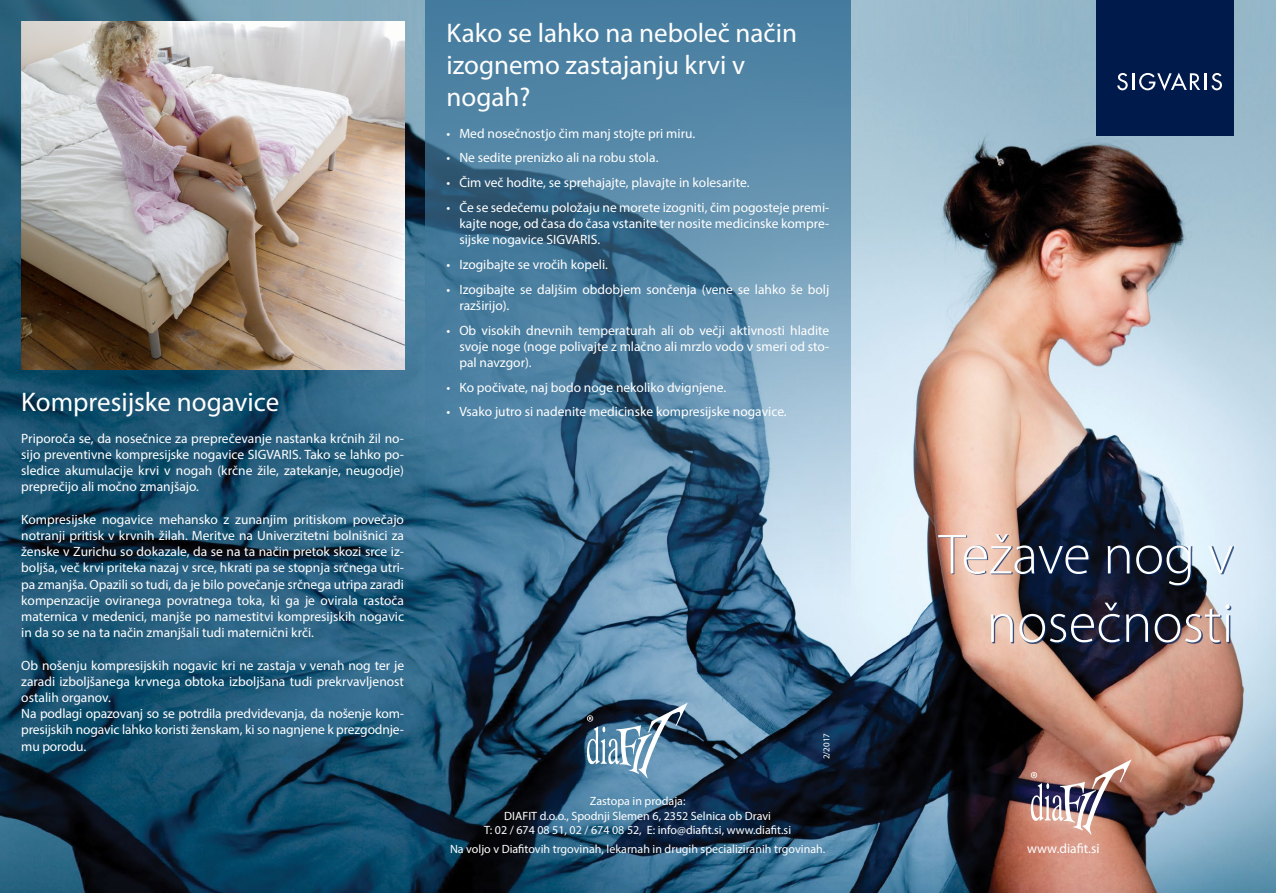
<style>
.page{position:relative;width:1276px;height:893px;background:#fff}
.page>*{position:absolute;margin:0;border:0;box-sizing:border-box;transform-origin:0 0}
.t1{font:300 57px/68.4px "Myriad Pro";color:#fff;text-align:right}
.t2{font:27px/32.4px "Myriad Pro";color:#fff}
.t3{font:13.5px/16.2px "Myriad Pro";color:#fff;text-align:justify}
.t4{font:12px/14.4px "Myriad Pro";color:#fff;text-align:center}
.t5{font:9px "Myriad Pro";color:#fff}
</style>
<div class="page">
<img style="left:0;top:0;width:1276px;height:893px">
<svg style="left:425px;top:0;width:425px;height:893px;background:#487391"></svg>
<div style="left:939px;top:535px;width:295px;height:109px;background:#002561;opacity:.75"></div>
<svg style="left:586px;top:703px;width:102px;height:75px;background:#5e7e96"></svg>
<div style="left:1095px;top:0;width:138px;height:136px;background:#001a4b"></div>
<svg style="left:1117px;top:73px;width:105px;height:18px"></svg>
<img style="left:1030px;top:759px;width:101px;height:76px">
<img style="left:21px;top:21px;width:383px;height:349px">
<h2 class="t2" style="left:21px;top:386px;width:260px">Kompresijske nogavice</h2>
<p class="t3" style="left:21px;top:430px;width:384px">Priporoča se, da nosečnice za preprečevanje nastanka krčnih žil no&shy;sijo preventivne kompresijske nogavice SIGVARIS. Tako se lahko po&shy;sledice akumulacije krvi v nogah (krčne žile, zatekanje, neugodje) preprečijo ali močno zmanjšajo.</p>
<p class="t3" style="left:21px;top:511px;width:384px">Kompresijske nogavice mehansko z zunanjim pritiskom povečajo notranji pritisk v krvnih žilah. Meritve na Univerzitetni bolnišnici za ženske v Zurichu so dokazale, da se na ta način pretok skozi srce iz&shy;boljša, več krvi priteka nazaj v srce, hkrati pa se stopnja srčnega utri&shy;pa zmanjša. Opazili so tudi, da je bilo povečanje srčnega utripa zaradi kompenzacije oviranega povratnega toka, ki ga je ovirala rastoča maternica v medenici, manjše po namestitvi kompresijskih nogavic in da so se na ta način zmanjšali tudi maternični krči.</p>
<p class="t3" style="left:21px;top:657px;width:384px;text-align:left">Ob nošenju kompresijskih nogavic kri ne zastaja v venah nog ter je zaradi izboljšanega krvnega obtoka izboljšana tudi prekrvavljenost ostalih organov.<br>Na podlagi opazovanj so se potrdila predvidevanja, da nošenje kom&shy;presijskih nogavic lahko koristi ženskam, ki so nagnjene k prezgodnje&shy;mu porodu.</p>
<h2 class="t2" style="left:446px;top:16px;width:352px">Kako se lahko na neboleč način izognemo zastajanju krvi v nogah?</h2>
<p class="t3" style="left:446px;top:125px;width:250px">• Med nosečnostjo čim manj stojte pri miru.</p>
<p class="t3" style="left:446px;top:150px;width:213px">• Ne sedite prenizko ali na robu stola.</p>
<p class="t3" style="left:446px;top:174px;width:304px">• Čim več hodite, se sprehajajte, plavajte in kolesarite.</p>
<p class="t3" style="left:459px;top:199px;width:371px;text-indent:-13px">• Če se sedečemu položaju ne morete izogniti, čim pogosteje premi&shy;kajte noge, od časa do časa vstanite ter nosite medicinske kompre&shy;sijske nogavice SIGVARIS.</p>
<p class="t3" style="left:446px;top:256px;width:163px">• Izogibajte se vročih kopeli.</p>
<p class="t3" style="left:459px;top:281px;width:371px;text-indent:-13px">• Izogibajte se daljšim obdobjem sončenja (vene se lahko še bolj razširijo).</p>
<p class="t3" style="left:459px;top:322px;width:371px;text-indent:-13px">• Ob visokih dnevnih temperaturah ali ob večji aktivnosti hladite svoje noge (noge polivajte z mlačno ali mrzlo vodo v smeri od sto&shy;pal navzgor).</p>
<p class="t3" style="left:446px;top:379px;width:281px">• Ko počivate, naj bodo noge nekoliko dvignjene.</p>
<p class="t3" style="left:446px;top:403px;width:342px">• Vsako jutro si nadenite medicinske kompresijske nogavice.</p>
<p class="t5" style="left:821px;top:759px;width:28px;rotate:-90deg">2/2017</p>
<h1 class="t1" style="left:939px;top:520px;width:296px">Težave nog v nosečnosti</h1>
<p class="t4" style="left:484px;top:794px;width:308px">Zastopa in prodaja:<br>DIAFIT d.o.o., Spodnji Slemen 6, 2352 Selnica ob Dravi<br>T: 02 / 674 08 51, 02 / 674 08 52, E: info@diafit.si, www.diafit.si</p>
<p class="t4" style="left:450px;top:842px;width:377px">Na voljo v Diafitovih trgovinah, lekarnah in drugih specializiranih trgovinah.</p>
<p class="t3" style="left:1027px;top:840px;width:74px">www.diafit.si</p>
</div>
